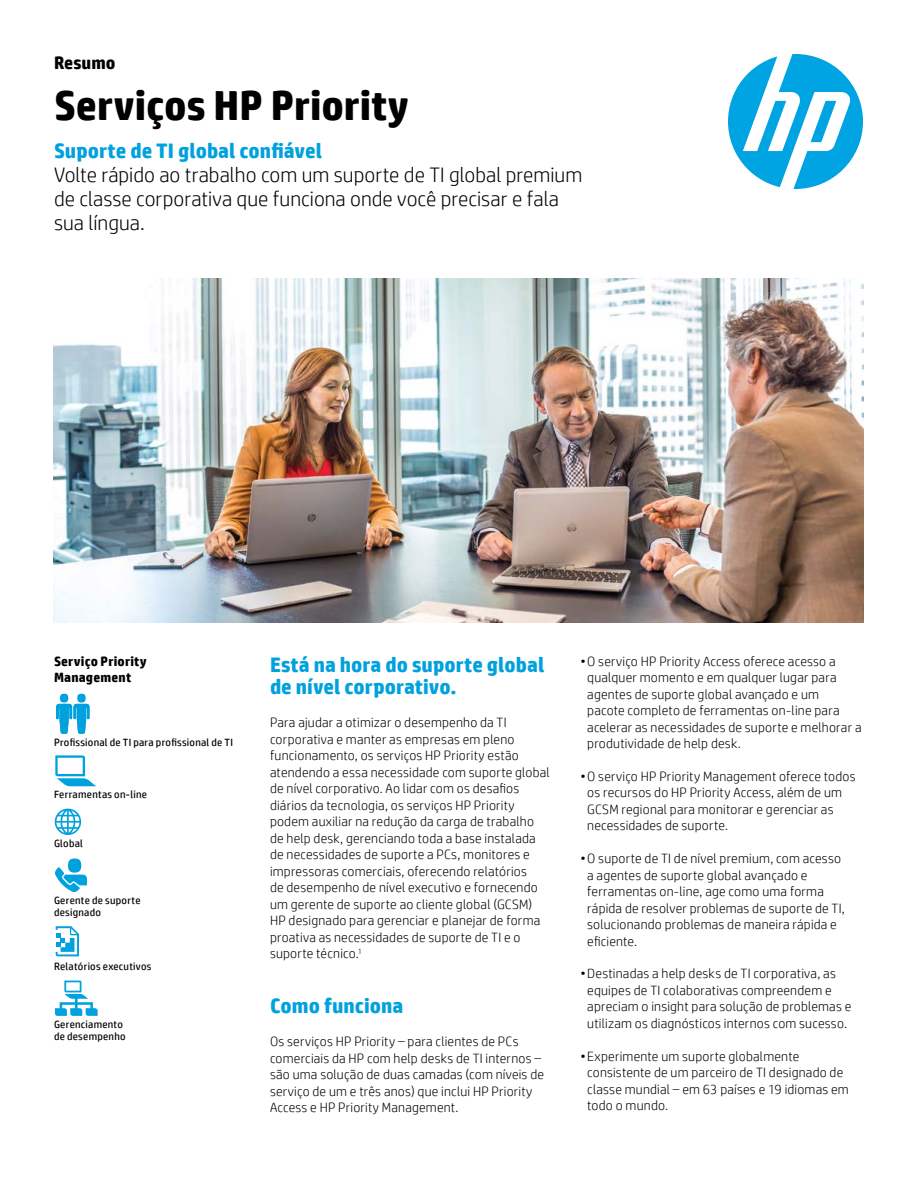
<style>
.page{position:relative;width:918px;height:1188px;background:#fff}
.page>*{position:absolute;margin:0;border:0;box-sizing:border-box;transform-origin:0 0}
.Headline_28_30{font:700 42px "HP Simplified";color:#000}
.Intro_14_16{font:300 21px/24px "HP Simplified";color:#000}
.Body_w___3125__space{font:700 21px/22.5px "HP Simplified";color:#00a1dd}
.Subhead{font:700 21px "HP Simplified";color:#00a1dd}
.Title_12_14{font:700 18px "HP Simplified";letter-spacing:.005em;color:#000}
.Body_w___3125__space-2{font:300 13.5px/16.5px "HP Simplified";letter-spacing:.015em;color:#000}
.Body_w___15__space_a{font:700 13.5px/16.5px "HP Simplified";letter-spacing:.015em;color:#000}
.Body_w___15__space_a-2{font:10.5px/12px "HP Simplified";letter-spacing:.025em;color:#000}
</style>
<div class="page">
<svg style="left:728px;top:54px;width:135px;height:135px"></svg>
<img style="left:53px;top:279px;width:810px;height:344px">
<div style="left:60px;top:694px;width:8px;height:9px;background:#00a1dd;border-radius:50%"></div>
<svg style="left:56px;top:704px;width:34px;height:30px"></svg>
<div style="left:77px;top:694px;width:9px;height:9px;background:#00a1dd;border-radius:50%"></div>
<svg style="left:55px;top:755px;width:41px;height:31px"></svg>
<svg style="left:55px;top:809px;width:26px;height:26px"></svg>
<div style="left:68px;top:859px;width:13px;height:14px;background:#00a1dd;border-radius:50%"></div>
<svg style="left:55px;top:867px;width:32px;height:25px"></svg>
<svg style="left:56px;top:926px;width:23px;height:30px"></svg>
<svg style="left:55px;top:981px;width:43px;height:35px"></svg>
<p class="Title_12_14" style="left:54px;top:52px;width:63px">Resumo</p>
<p class="Headline_28_30" style="left:54px;top:81px;width:357px">Serviços HP Priority</p>
<p class="Subhead" style="left:54px;top:138px;width:270px">Suporte de TI global confiável</p>
<p class="Intro_14_16" style="left:54px;top:162px;width:530px">Volte rápido ao trabalho com um suporte de TI global premium de classe corporativa que funciona onde você precisar e fala sua língua.</p>
<p class="Body_w___15__space_a" style="left:54px;top:653px;width:94px">Serviço Priority<br>Management</p>
<p class="Body_w___15__space_a-2" style="left:54px;top:736px;width:180px">Profissional de TI para profissional de TI</p>
<p class="Body_w___15__space_a-2" style="left:54px;top:788px;width:94px">Ferramentas on-line</p>
<p class="Body_w___15__space_a-2" style="left:54px;top:837px;width:31px">Global</p>
<p class="Body_w___15__space_a-2" style="left:54px;top:894px;width:88px">Gerente de suporte designado</p>
<p class="Body_w___15__space_a-2" style="left:54px;top:960px;width:99px">Relatórios executivos</p>
<p class="Body_w___15__space_a-2" style="left:54px;top:1019px;width:73px">Gerenciamento de desempenho</p>
<p class="Body_w___3125__space" style="left:270px;top:653px;width:276px">Está na hora do suporte global de nível corporativo.</p>
<p class="Body_w___3125__space-2" style="left:270px;top:714px;width:281px">Para ajudar a otimizar o desempenho da TI corporativa e manter as empresas em pleno funcionamento, os serviços HP Priority estão atendendo a essa necessidade com suporte global de nível corporativo. Ao lidar com os desafios diários da tecnologia, os serviços HP Priority podem auxiliar na redução da carga de trabalho de help desk, gerenciando toda a base instalada de necessidades de suporte a PCs, monitores e impressoras comerciais, oferecendo relatórios<br>de desempenho de nível executivo e fornecendo um gerente de suporte ao cliente global (GCSM)<br>HP designado para gerenciar e planejar de forma proativa as necessidades de suporte de TI e o suporte técnico.<sup>1</sup></p>
<p class="Body_w___3125__space" style="left:270px;top:994px;width:135px">Como funciona</p>
<p class="Body_w___3125__space-2" style="left:270px;top:1033px;width:276px">Os serviços HP Priority – para clientes de PCs comerciais da HP com help desks de TI internos – são uma solução de duas camadas (com níveis de serviço de um e três anos) que inclui HP Priority Access e HP Priority Management.</p>
<p class="Body_w___3125__space-2" style="left:587px;top:653px;width:276px;text-indent:-7px">•O serviço HP Priority Access oferece acesso a qualquer momento e em qualquer lugar para agentes de suporte global avançado e um<br>pacote completo de ferramentas on-line para acelerar as necessidades de suporte e melhorar a produtividade de help desk.</p>
<p class="Body_w___3125__space-2" style="left:587px;top:768px;width:270px;text-indent:-7px">•O serviço HP Priority Management oferece todos os recursos do HP Priority Access, além de um GCSM regional para monitorar e gerenciar as necessidades de suporte.</p>
<p class="Body_w___3125__space-2" style="left:587px;top:850px;width:259px;text-indent:-7px">•O suporte de TI de nível premium, com acesso a agentes de suporte global avançado e ferramentas on-line, age como uma forma rápida de resolver problemas de suporte de TI, solucionando problemas de maneira rápida e eficiente.</p>
<p class="Body_w___3125__space-2" style="left:587px;top:965px;width:266px;text-indent:-7px">•Destinadas a help desks de TI corporativa, as equipes de TI colaborativas compreendem e apreciam o insight para solução de problemas e utilizam os diagnósticos internos com sucesso.</p>
<p class="Body_w___3125__space-2" style="left:587px;top:1047px;width:263px;text-indent:-7px">•Experimente um suporte globalmente consistente de um parceiro de TI designado de classe mundial – em 63 países e 19 idiomas em todo o mundo.</p>
</div>
